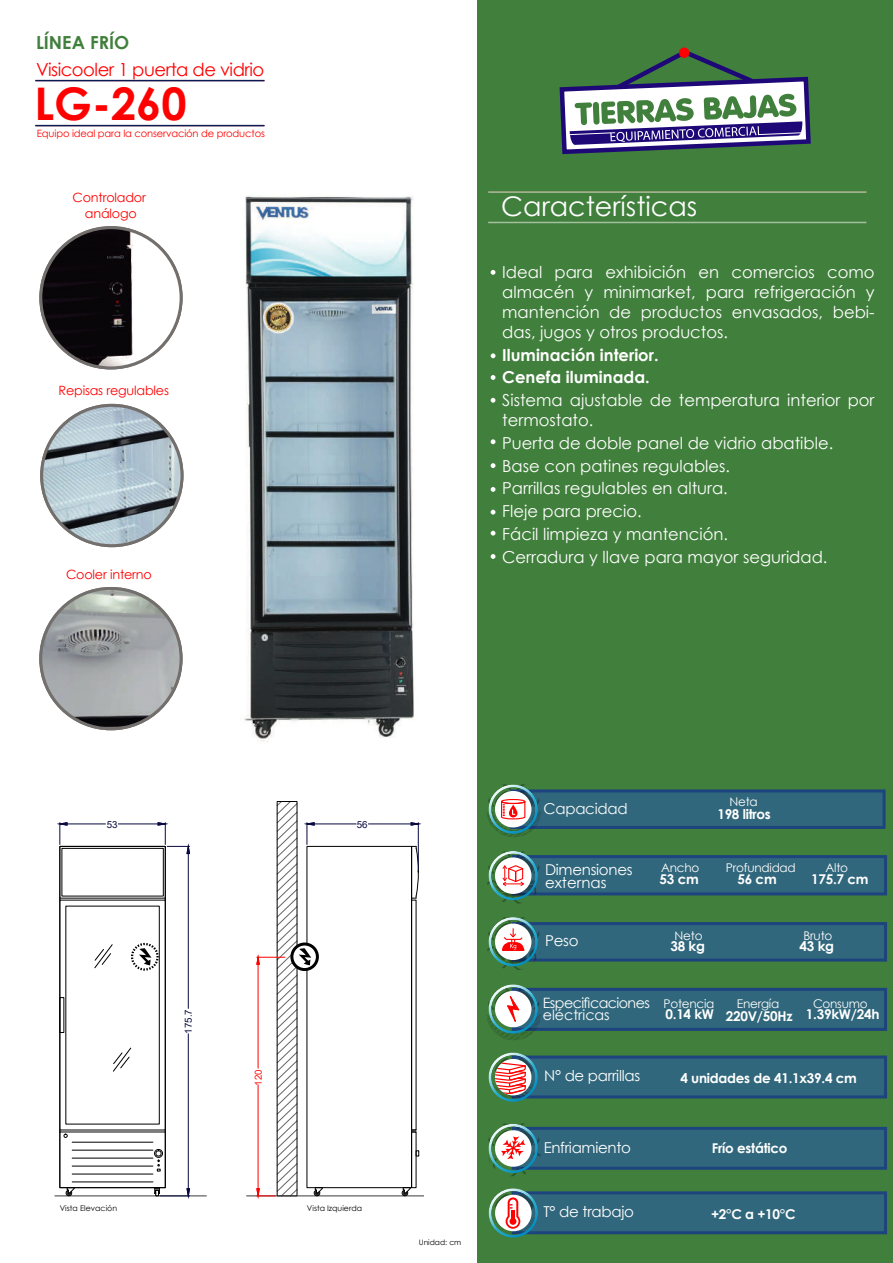
<style>
.page{position:relative;width:893px;height:1263px;background:#fff}
.page>*{position:absolute;margin:0;border:0;box-sizing:border-box;transform-origin:0 0}
.t1{font:700 45px "Century Gothic";color:#f00}
.t2{font:27px "Century Gothic";color:#fff}
.t3{font:18px "Century Gothic";letter-spacing:-.03em;color:#f00}
.t4{font:700 18px "Century Gothic";color:#417f3c}
.t5{font:16.5px/22.8px "Century Gothic";color:#fff}
.t6{font:700 16.5px/22.8px "Century Gothic";color:#fff}
.t7{font:15px/13.5px "Century Gothic";letter-spacing:-.02em;color:#fff}
.t8{font:15px "Century Gothic";letter-spacing:-.02em;color:#fafbfb}
.t9{font:14.25px/12.6px "Century Gothic";letter-spacing:-.04em;color:#fff}
.t10{font:700 13.5px "Century Gothic";letter-spacing:-.02em;color:#fff}
.t11{font:12.75px/15.3px "Century Gothic";letter-spacing:-.015em;color:#f00;text-align:center}
.t12{font:12px "Century Gothic";letter-spacing:-.02em;color:#fff}
.t13{font:10.05px "Century Gothic";letter-spacing:-.015em;color:#f00}
.t14{font:9.75px "Arial";color:#08093f}
.t15{font:9.75px "Arial";color:#fe120c}
.t16{font:7.8px "Century Gothic";color:#010103}
.t17{font:7.5px "Century Gothic";color:#010102}
</style>
<div class="page">
<div style="left:477px;top:0;width:416px;height:1263px;background:#417f3c"></div>
<svg style="left:491px;top:270px;width:4px;height:5px"></svg>
<svg style="left:491px;top:353px;width:4px;height:5px"></svg>
<svg style="left:491px;top:531px;width:4px;height:5px"></svg>
<svg style="left:491px;top:554px;width:4px;height:5px"></svg>
<svg style="left:491px;top:375px;width:4px;height:5px"></svg>
<svg style="left:491px;top:398px;width:4px;height:5px"></svg>
<svg style="left:491px;top:439px;width:4px;height:5px"></svg>
<svg style="left:491px;top:463px;width:4px;height:5px"></svg>
<svg style="left:491px;top:487px;width:4px;height:5px"></svg>
<svg style="left:491px;top:510px;width:4px;height:5px"></svg>
<hr style="left:488px;top:191px;width:378px;height:2px;background:#fff">
<hr style="left:488px;top:222px;width:378px;height:1px;background:#fff">
<hr style="left:35px;top:125px;width:229px;height:1px;background:#091a53">
<hr style="left:35px;top:80px;width:229px;height:1px;background:#091a53">
<div style="left:512px;top:922px;width:375px;height:39px;background:#31677c;border:3px solid #1d447e"></div>
<div style="left:512px;top:988px;width:375px;height:43px;background:#31677c;border:3px solid #1d447e"></div>
<div style="left:512px;top:1055px;width:375px;height:43px;background:#31677c;border:3px solid #1d447e"></div>
<div style="left:510px;top:789px;width:376px;height:40px;background:#31677c;border:3px solid #1d447e"></div>
<img style="left:487px;top:789px;width:54px;height:48px">
<svg style="left:488px;top:784px;width:50px;height:50px"></svg>
<img style="left:487px;top:922px;width:54px;height:48px">
<svg style="left:488px;top:917px;width:50px;height:49px"></svg>
<img style="left:487px;top:987px;width:54px;height:53px">
<svg style="left:488px;top:984px;width:50px;height:50px"></svg>
<div style="left:512px;top:1127px;width:375px;height:43px;background:#31677c;border:3px solid #1d447e"></div>
<img style="left:503px;top:1123px;width:38px;height:53px">
<svg style="left:488px;top:1124px;width:50px;height:49px"></svg>
<div style="left:512px;top:1191px;width:375px;height:43px;background:#31677c;border:3px solid #1d447e"></div>
<div style="left:512px;top:855px;width:375px;height:40px;background:#31677c;border:3px solid #1d447e"></div>
<img style="left:487px;top:855px;width:54px;height:49px">
<svg style="left:488px;top:851px;width:50px;height:49px"></svg>
<svg style="left:488px;top:1052px;width:50px;height:50px"></svg>
<svg style="left:489px;top:1188px;width:49px;height:50px"></svg>
<svg style="left:132px;top:944px;width:26px;height:25px"></svg>
<div style="left:131px;top:943px;width:28px;height:28px;border:2px dashed #010102;border-radius:50%"></div>
<svg style="left:139px;top:948px;width:12px;height:17px"></svg>
<img style="left:72px;top:228px;width:104px;height:43px">
<img style="left:41px;top:239px;width:31px;height:117px">
<img style="left:72px;top:356px;width:67px;height:12px">
<img style="left:41px;top:228px;width:140px;height:140px;border-radius:70px">
<div style="left:39px;top:226px;width:144px;height:143px;border:3px solid #736f6d;border-radius:50%"></div>
<img style="left:41px;top:588px;width:140px;height:141px;border-radius:70px">
<div style="left:39px;top:587px;width:144px;height:143px;border:3px solid #736f6d;border-radius:50%"></div>
<img style="left:42px;top:405px;width:140px;height:141px;border-radius:70px">
<div style="left:40px;top:404px;width:143px;height:143px;border:3px solid #736f6d;border-radius:50%"></div>
<img style="left:244px;top:195px;width:170px;height:547px">
<hr style="left:55px;top:1195px;width:152px;height:1px;background:#3d3a3d">
<div style="left:62px;top:848px;width:101px;height:48px;border:1px solid #000"></div>
<svg style="left:66px;top:1188px;width:9px;height:9px"></svg>
<svg style="left:154px;top:1188px;width:6px;height:8px"></svg>
<svg style="left:156px;top:1151px;width:5px;height:20px"></svg>
<div style="left:154px;top:1149px;width:9px;height:9px;border:1px solid #000;border-radius:50%"></div>
<hr style="left:72px;top:1142px;width:81px;height:1px;background:#000">
<hr style="left:72px;top:1150px;width:81px;height:1px;background:#000">
<hr style="left:72px;top:1158px;width:81px;height:1px;background:#000">
<hr style="left:72px;top:1166px;width:81px;height:1px;background:#000">
<hr style="left:72px;top:1174px;width:81px;height:1px;background:#000">
<hr style="left:72px;top:1182px;width:81px;height:1px;background:#000">
<svg style="left:61px;top:1130px;width:6px;height:7px"></svg>
<svg style="left:94px;top:944px;width:19px;height:24px"></svg>
<svg style="left:113px;top:1047px;width:18px;height:25px"></svg>
<div style="left:59px;top:846px;width:107px;height:342px;border:1px solid #000"></div>
<hr style="left:67px;top:824px;width:39px;height:1px;background:#08093f">
<hr style="left:118px;top:824px;width:40px;height:1px;background:#08093f">
<svg style="left:57px;top:822px;width:11px;height:23px"></svg>
<hr style="left:159px;top:1195px;width:31px;height:1px;background:#08093f">
<hr style="left:188px;top:853px;width:1px;height:156px;background:#08093f">
<hr style="left:188px;top:1033px;width:1px;height:156px;background:#08093f">
<svg style="left:158px;top:822px;width:32px;height:32px"></svg>
<svg style="left:187px;top:1188px;width:3px;height:10px"></svg>
<hr style="left:246px;top:1195px;width:178px;height:1px;background:#3d3a3d">
<svg style="left:401px;top:1187px;width:10px;height:10px"></svg>
<div style="left:411px;top:1131px;width:5px;height:57px;border:1px solid #000"></div>
<div style="left:411px;top:900px;width:5px;height:230px;border:1px solid #000"></div>
<svg style="left:411px;top:846px;width:8px;height:54px"></svg>
<svg style="left:416px;top:1150px;width:3px;height:6px"></svg>
<hr style="left:418px;top:822px;width:1px;height:48px;background:#08093f">
<hr style="left:314px;top:824px;width:42px;height:1px;background:#08093f">
<hr style="left:368px;top:824px;width:43px;height:1px;background:#08093f">
<svg style="left:411px;top:822px;width:10px;height:4px"></svg>
<svg style="left:256px;top:801px;width:67px;height:397px"></svg>
<svg style="left:559px;top:48px;width:252px;height:107px"></svg>
<div style="left:679px;top:47px;width:11px;height:11px;background:#f00;border-radius:50%"></div>
<p class="t4" style="left:36px;top:34px;width:95px">LÍNEA FRÍO</p>
<p class="t3" style="left:36px;top:62px;width:230px">Visicooler 1 puerta de vidrio</p>
<h1 class="t1" style="left:35px;top:83px;width:154px">LG-260</h1>
<p class="t13" style="left:37px;top:129px;width:230px">Equipo ideal para la conservación de productos</p>
<p class="t11" style="left:73px;top:191px;width:75px">Controlador análogo</p>
<p class="t11" style="left:59px;top:384px;width:112px">Repisas regulables</p>
<p class="t11" style="left:66px;top:567px;width:87px">Cooler interno</p>
<h2 class="t2" style="left:501px;top:194px;width:198px">Características</h2>
<p class="t5" style="left:502px;top:264px;width:374px;line-height:19.8px;text-align:justify">Ideal para exhibición en comercios como almacén y minimarket, para refrigeración y mantención de productos envasados, bebi&shy;das, jugos y otros productos.</p>
<p class="t6" style="left:502px;top:344px;width:158px">Iluminación interior.<br>Cenefa iluminada.</p>
<p class="t5" style="left:502px;top:392px;width:374px;line-height:19.8px">Sistema ajustable de temperatura interior por termostato.</p>
<p class="t5" style="left:502px;top:433px;width:332px">Puerta de doble panel de vidrio abatible.<br>Base con patines regulables.<br>Parrillas regulables en altura.<br>Fleje para precio.<br>Fácil limpieza y mantención.<br>Cerradura y llave para mayor seguridad.</p>
<p class="t14" style="left:107px;top:818px;width:12px">53</p>
<p class="t14" style="left:357px;top:818px;width:12px">56</p>
<p class="t14" style="left:183px;top:1033px;width:26px;rotate:-90deg">175.7</p>
<p class="t15" style="left:253px;top:1086px;width:18px;rotate:-90deg">120</p>
<p class="t16" style="left:60px;top:1204px;width:59px">Vista Elevación</p>
<p class="t16" style="left:307px;top:1204px;width:57px">Vista Izquierda</p>
<p class="t17" style="left:419px;top:1239px;width:44px">Unidad: cm</p>
<p class="t8" style="left:543px;top:802px;width:86px">Capacidad</p>
<p class="t12" style="left:729px;top:796px;width:30px">Neta</p>
<p class="t10" style="left:717px;top:808px;width:55px">198 litros</p>
<p class="t12" style="left:726px;top:863px;width:71px">Profundidad</p>
<p class="t10" style="left:737px;top:873px;width:41px">56 cm</p>
<p class="t7" style="left:545px;top:864px;width:89px">Dimensiones externas</p>
<p class="t12" style="left:826px;top:863px;width:24px">Alto</p>
<p class="t12" style="left:661px;top:863px;width:40px">Ancho</p>
<p class="t10" style="left:660px;top:873px;width:41px">53 cm</p>
<p class="t10" style="left:811px;top:873px;width:59px">175.7 cm</p>
<p class="t7" style="left:545px;top:935px;width:35px">Peso</p>
<p class="t12" style="left:675px;top:930px;width:29px">Neto</p>
<p class="t10" style="left:670px;top:940px;width:36px">38 kg</p>
<p class="t12" style="left:804px;top:930px;width:30px">Bruto</p>
<p class="t10" style="left:799px;top:940px;width:36px">43 kg</p>
<p class="t9" style="left:543px;top:997px;width:109px">Especificaciones eléctricas</p>
<p class="t12" style="left:813px;top:998px;width:56px">Consumo</p>
<p class="t12" style="left:737px;top:998px;width:44px">Energía</p>
<p class="t10" style="left:726px;top:1010px;width:68px">220V/50Hz</p>
<p class="t12" style="left:663px;top:998px;width:52px">Potencia</p>
<p class="t10" style="left:665px;top:1008px;width:50px">0.14 kW</p>
<p class="t10" style="left:806px;top:1008px;width:75px">1.39kW/24h</p>
<p class="t7" style="left:544px;top:1070px;width:97px">N° de parrillas</p>
<p class="t10" style="left:680px;top:1072px;width:178px">4 unidades de 41.1x39.4 cm</p>
<p class="t7" style="left:544px;top:1141px;width:89px">Enfriamiento</p>
<p class="t10" style="left:712px;top:1142px;width:77px">Frío estático</p>
<p class="t7" style="left:543px;top:1206px;width:92px">T° de trabajo</p>
<p class="t10" style="left:711px;top:1208px;width:86px">+2°C a +10°C</p>
</div>
